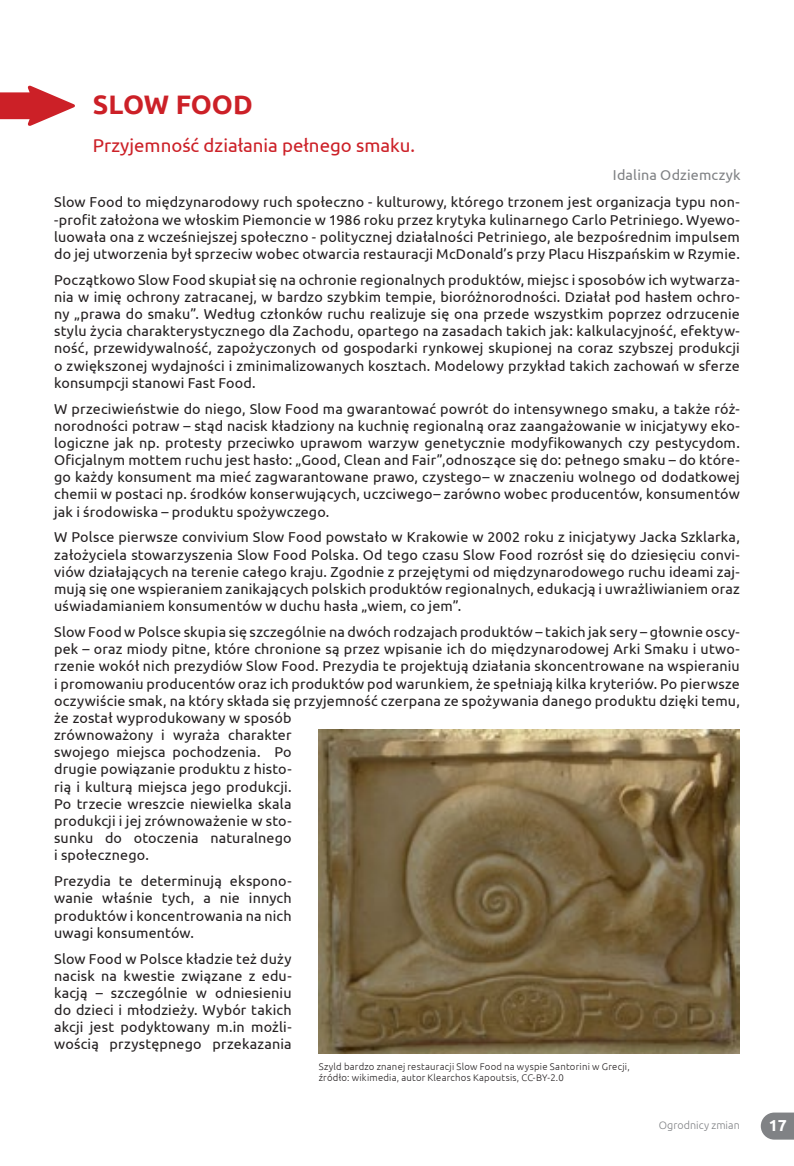
<style>
.page{position:relative;width:794px;height:1166px;background:#fff}
.page>*{position:absolute;margin:0;border:0;box-sizing:border-box;transform-origin:0 0}
.t1{font:700 26.78px "Ubuntu";letter-spacing:-.005em;color:#cc2027}
.t2{font:18.55px "Ubuntu";color:#cc2027}
.t3{font:700 15.92px "Ubuntu";color:#fff}
.t4{font:14.35px/17.2px "Ubuntu";letter-spacing:.01em;color:#231f20;text-align:justify}
.t5{font:14.35px "Ubuntu";letter-spacing:.01em;color:#808285}
.t6{font:300 10.67px "Ubuntu";letter-spacing:.005em;color:#808285}
.t7{font:300 9.62px/11.4px "Ubuntu";letter-spacing:.025em;color:#231f20}
</style>
<div class="page">
<svg style="left:761px;top:1112px;width:33px;height:27px"></svg>
<svg style="left:0;top:86px;width:75px;height:40px"></svg>
<img style="left:319px;top:730px;width:421px;height:323px">
<h1 class="t1" style="left:93px;top:88px;width:161px">SLOW FOOD</h1>
<p class="t2" style="left:93px;top:134px;width:324px">Przyjemność działania pełnego smaku.</p>
<p class="t5" style="left:613px;top:166px;width:129px">Idalina Odziemczyk</p>
<p class="t4" style="left:54px;top:193px;width:687px">Slow Food to międzynarodowy ruch społeczno - kulturowy, którego trzonem jest organizacja typu non--profit założona we włoskim Piemoncie w 1986 roku przez krytyka kulinarnego Carlo Petriniego. Wyewo&shy;luowała ona z wcześniejszej społeczno - politycznej działalności Petriniego, ale bezpośrednim impulsem do jej utworzenia był sprzeciw wobec otwarcia restauracji McDonald’s przy Placu Hiszpańskim w Rzymie.</p>
<p class="t4" style="left:54px;top:270px;width:687px">Początkowo Slow Food skupiał się na ochronie regionalnych produktów, miejsc i sposobów ich wytwarza&shy;nia w imię ochrony zatracanej, w bardzo szybkim tempie, bioróżnorodności. Działał pod hasłem ochro&shy;ny „prawa do smaku”. Według członków ruchu realizuje się ona przede wszystkim poprzez odrzucenie stylu życia charakterystycznego dla Zachodu, opartego na zasadach takich jak: kalkulacyjność, efektyw&shy;ność, przewidywalność, zapożyczonych od gospodarki rynkowej skupionej na coraz szybszej produkcji o zwiększonej wydajności i zminimalizowanych kosztach. Modelowy przykład takich zachowań w sferze konsumpcji stanowi Fast Food.</p>
<p class="t4" style="left:54px;top:399px;width:687px">W przeciwieństwie do niego, Slow Food ma gwarantować powrót do intensywnego smaku, a także róż&shy;norodności potraw – stąd nacisk kładziony na kuchnię regionalną oraz zaangażowanie w inicjatywy eko&shy;logiczne jak np. protesty przeciwko uprawom warzyw genetycznie modyfikowanych czy pestycydom.<br>Oficjalnym mottem ruchu jest hasło: „Good, Clean and Fair”,odnoszące się do: pełnego smaku – do które&shy;go każdy konsument ma mieć zagwarantowane prawo, czystego– w znaczeniu wolnego od dodatkowej chemii w postaci np. środków konserwujących, uczciwego– zarówno wobec producentów, konsumentów jak i środowiska – produktu spożywczego.</p>
<p class="t4" style="left:54px;top:528px;width:687px">W Polsce pierwsze convivium Slow Food powstało w Krakowie w 2002 roku z inicjatywy Jacka Szklarka, założyciela stowarzyszenia Slow Food Polska. Od tego czasu Slow Food rozrósł się do dziesięciu convi&shy;viów działających na terenie całego kraju. Zgodnie z przejętymi od międzynarodowego ruchu ideami zaj&shy;mują się one wspieraniem zanikających polskich produktów regionalnych, edukacją i uwrażliwianiem oraz uświadamianiem konsumentów w duchu hasła „wiem, co jem”.</p>
<p class="t4" style="left:54px;top:623px;width:687px;text-align:left">Slow Food w Polsce skupia się szczególnie na dwóch rodzajach produktów – takich jak sery – głownie oscy&shy;pek – oraz miody pitne, które chronione są przez wpisanie ich do międzynarodowej Arki Smaku i utwo&shy;rzenie wokół nich prezydiów Slow Food. Prezydia te projektują działania skoncentrowane na wspieraniu i promowaniu producentów oraz ich produktów pod warunkiem, że spełniają kilka kryteriów. Po pierwsze oczywiście smak, na który składa się przyjemność czerpana ze spożywania danego produktu dzięki temu, że został wyprodukowany w sposób<br>zrównoważony i wyraża charakter<br>swojego miejsca pochodzenia. Po<br>drugie powiązanie produktu z histo-<br>rią i kulturą miejsca jego produkcji.<br>Po trzecie wreszcie niewielka skala<br>produkcji i jej zrównoważenie w sto-<br>sunku do otoczenia naturalnego<br>i społecznego.</p>
<p class="t4" style="left:54px;top:872px;width:239px">Prezydia te determinują ekspono&shy;wanie właśnie tych, a nie innych produktów i koncentrowania na nich uwagi konsumentów.</p>
<p class="t4" style="left:54px;top:949px;width:239px">Slow Food w Polsce kładzie też duży nacisk na kwestie związane z edu&shy;kacją – szczególnie w odniesieniu do dzieci i młodzieży. Wybór takich akcji jest podyktowany m.in możli&shy;wością przystępnego przekazania</p>
<p class="t7" style="left:319px;top:1060px;width:312px">Szyld bardzo znanej restauracji Slow Food na wyspie Santorini w Grecji, źródło: wikimedia, autor Klearchos Kapoutsis, CC-BY-2.0</p>
<p class="t6" style="left:659px;top:1119px;width:83px">Ogrodnicy zmian</p>
<p class="t3" style="left:768px;top:1115px;width:20px">17</p>
</div>
